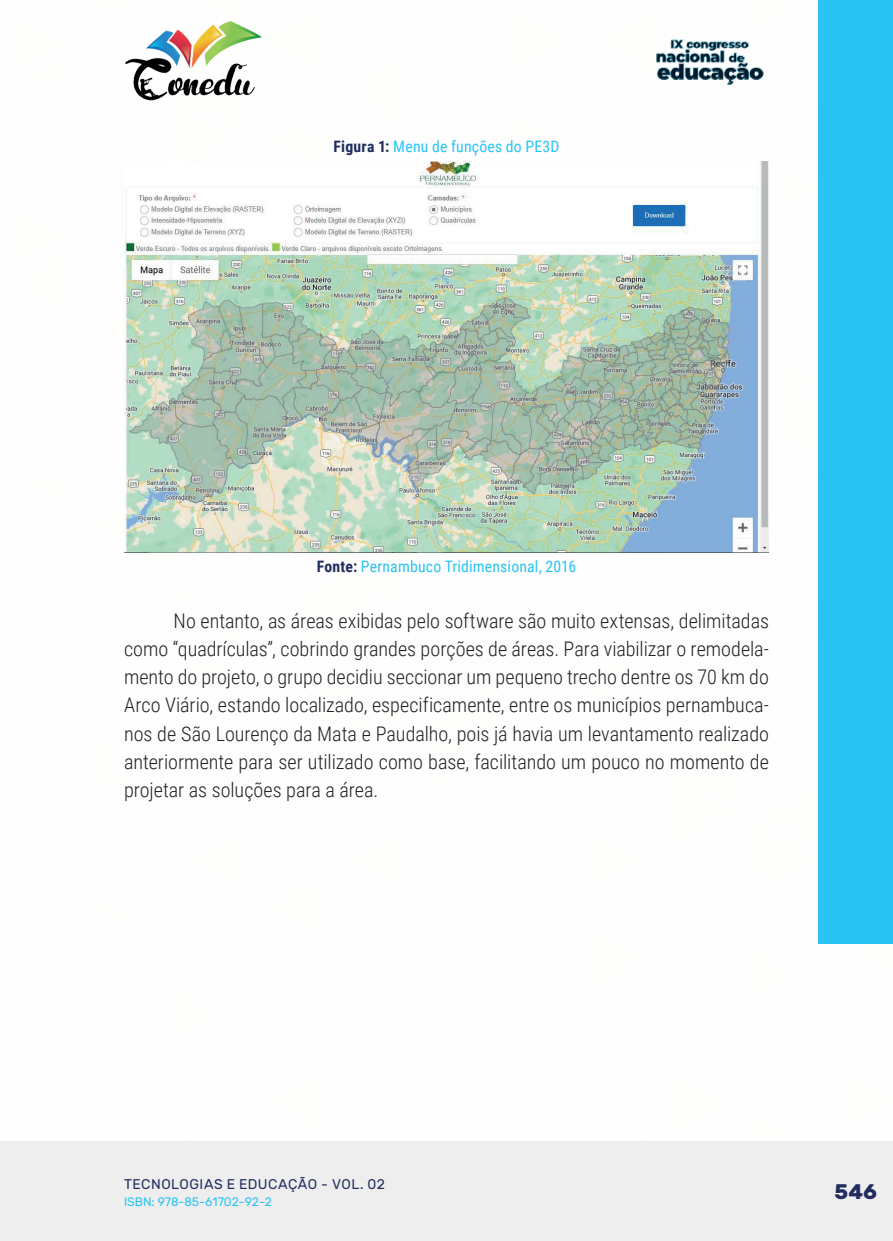
<style>
.page{position:relative;width:893px;height:1241px;background:#fff}
.page>*{position:absolute;margin:0;border:0;box-sizing:border-box;transform-origin:0 0}
.t1{font:700 21px "Rubik";color:#202d5e}
._9_CORPO{font:300 20.12px/28px "Roboto Condensed";color:#231f20;text-align:justify}
._15_FONTES{font:15.75px "Roboto Condensed";letter-spacing:.01em;color:#29c4f3}
._14_LEGENDAS{font:15.75px "Roboto Condensed";letter-spacing:.015em;color:#29c4f3}
.t2{font:14px "Rubik";letter-spacing:.035em;color:#202d5e}
.t3{font:12.25px "Rubik";color:#29c4f3}
.s1{font-weight:700;color:#202d5e}
</style>
<div class="page">
<div style="left:0;top:1141px;width:893px;height:99px;background:#eeeeef"></div>
<div style="left:819px;top:0;width:74px;height:943px;background:#29c4f3"></div>
<img style="left:125px;top:20px;width:137px;height:81px">
<img style="left:656px;top:39px;width:108px;height:46px">
<img style="left:124px;top:161px;width:645px;height:391px">
<p class="_14_LEGENDAS" style="left:333px;top:135px;width:228px"><span class="s1">Figura 1:</span> Menu de funções do PE3D</p>
<p class="_15_FONTES" style="left:317px;top:555px;width:261px"><span class="s1">Fonte:</span> Pernambuco Tridimensional, 2016</p>
<p class="_9_CORPO" style="left:124px;top:606px;width:646px;text-indent:50px">No entanto, as áreas exibidas pelo software são muito extensas, delimitadas como “quadrículas”, cobrindo grandes porções de áreas. Para viabilizar o remodela&shy;mento do projeto, o grupo decidiu seccionar um pequeno trecho dentre os 70 km do Arco Viário, estando localizado, especificamente, entre os municípios pernambuca&shy;nos de São Lourenço da Mata e Paudalho, pois já havia um levantamento realizado anteriormente para ser utilizado como base, facilitando um pouco no momento de projetar as soluções para a área.</p>
<p class="t2" style="left:124px;top:1175px;width:263px">TECNOLOGIAS E EDUCAÇÃO - VOL. 02</p>
<p class="t3" style="left:124px;top:1194px;width:150px">ISBN: 978-85-61702-92-2</p>
<p class="t1" style="left:835px;top:1179px;width:44px">546</p>
</div>
